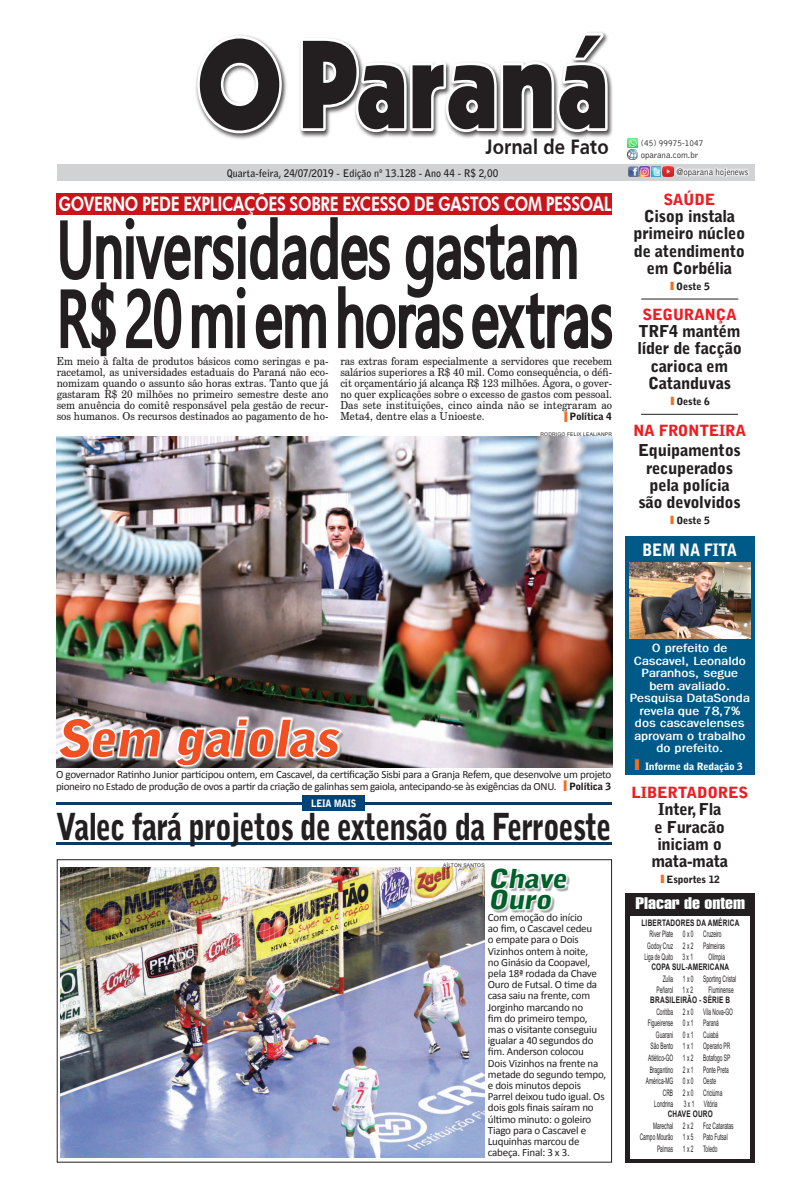
<style>
.page{position:relative;width:811px;height:1191px;background:#fff}
.page>*{position:absolute;margin:0;border:0;box-sizing:border-box;transform-origin:0 0}
.t1{font:79.2px "Segoe UI Symbol";color:#231f20;scale:.67 1}
.t2{font:italic 900 50px "Bell Gothic";color:#f15122;scale:1.1 1}
.t3{font:900 37px "Bell Gothic";letter-spacing:-.03em;color:#231f20;scale:.81 1}
.t4{font:italic 900 26px "Bell Gothic";color:#00602a;scale:1.17 1}
.t5{font:21.5px "Roissy";color:#231f20;scale:.9 1}
.t6{font:800 20px "Futura BT";letter-spacing:-.02em;color:#fff;scale:.79 1}
.t7{font:900 17px "Bell Gothic";letter-spacing:-.02em;color:#fff;scale:.9 1}
.t8{font:16.4px "Swiss 911 BT Extra Compressed";color:#fff;scale:1.43 1}
.t9{font:900 16.3px/17.3px "Bell Gothic";letter-spacing:-.02em;color:#231f20;text-align:center}
.t10{font:900 15.4px "Bell Gothic";letter-spacing:-.02em;color:#ee1d23;scale:1.04 1}
.t11{font:700 12px/12.5px "Franklin Gothic";color:#fff;text-align:center}
.t12{font:11px/11.2px "Calibri";letter-spacing:-.02em;color:#231f20}
.t13{font:11px/11px "Century Schoolbook BT";letter-spacing:.005em;color:#231f20;text-align:justify;scale:.93 1}
.t14{font:700 10.4px "Bell Gothic";color:#231f20;scale:.96 1}
.t15{font:900 10.2px "Bell Gothic";letter-spacing:-.02em;color:#fff;scale:.89 1}
.t16{font:900 10px "Bell Gothic";letter-spacing:-.02em;color:#231f20;scale:1.04 1}
.t17{font:900 10px "Bell Gothic";letter-spacing:-.02em;color:#fff;scale:1.04 1}
.t18{font:300 9.1px "Bell Gothic";color:#231f20;scale:.96 1}
.t19{font:300 9.1px "Bell Gothic";color:#231f20;scale:.91 1}
.t20{font:9px/11.5px "Arial Th";color:#231f20;scale:.72 1}
.t21{font:700 9px "Arial";letter-spacing:.035em;color:#231f20;scale:.72 1}
.t22{font:5px "Arial";letter-spacing:.035em;color:#231f20}
.s1{font-size:14.5px;color:#f36e21}
.s2{font-size:11.2px;color:#f36e21}
.s3{font-size:14.8px;color:#f36e21}
</style>
<div class="page">
<div style="left:57px;top:859px;width:555px;height:303px;border:1px solid #231f20"></div>
<div style="left:57px;top:164px;width:697px;height:16px;background:#d1d2d4"></div>
<img style="left:196px;top:35px;width:91px;height:104px">
<svg style="left:197px;top:36px;width:85px;height:97px"></svg>
<img style="left:299px;top:45px;width:31px;height:93px">
<img style="left:363px;top:132px;width:44px;height:6px">
<img style="left:407px;top:132px;width:31px;height:6px">
<img style="left:453px;top:132px;width:44px;height:6px">
<img style="left:497px;top:132px;width:56px;height:6px">
<img style="left:553px;top:32px;width:59px;height:107px">
<svg style="left:300px;top:33px;width:307px;height:99px"></svg>
<svg style="left:641px;top:298px;width:98px;height:2px"></svg>
<hr style="left:641px;top:298px;width:97px;height:1px;background:#231f20">
<svg style="left:675px;top:167px;width:74px;height:10px"></svg>
<svg style="left:627px;top:138px;width:10px;height:22px"></svg>
<svg style="left:628px;top:167px;width:46px;height:10px"></svg>
<div style="left:57px;top:193px;width:555px;height:21px;background:#ca141c"></div>
<div style="left:491px;top:869px;width:79px;height:44px;background:#8d8f92;opacity:.89"></div>
<svg style="left:491px;top:869px;width:78px;height:42px"></svg>
<svg style="left:491px;top:869px;width:76px;height:41px"></svg>
<img style="left:57px;top:436px;width:556px;height:331px">
<div style="left:625px;top:893px;width:129px;height:269px;background:#231f20"></div>
<div style="left:630px;top:916px;width:120px;height:242px;background:#fff"></div>
<svg style="left:56px;top:715px;width:287px;height:53px"></svg>
<svg style="left:57px;top:717px;width:105px;height:42px"></svg>
<svg style="left:174px;top:717px;width:168px;height:53px"></svg>
<div style="left:625px;top:536px;width:129px;height:238px;background:#005a88"></div>
<img style="left:629px;top:562px;width:121px;height:77px">
<hr style="left:57px;top:842px;width:555px;height:2px;background:#103961">
<hr style="left:57px;top:803px;width:555px;height:2px;background:#103961">
<div style="left:303px;top:795px;width:62px;height:15px;background:#047"></div>
<svg style="left:641px;top:413px;width:98px;height:2px"></svg>
<hr style="left:641px;top:414px;width:97px;height:1px;background:#231f20">
<img style="left:61px;top:867px;width:424px;height:290px">
<svg style="left:60px;top:217px;width:553px;height:140px"></svg>
<h3 class="t5" style="left:485px;top:135px;width:138px">Jornal de Fato</h3>
<p class="t19" style="left:641px;top:138px;width:70px">(45) 99975-1047</p>
<p class="t18" style="left:641px;top:150px;width:61px">oparana.com.br</p>
<p class="t14" style="left:227px;top:166px;width:284px">Quarta-feira, 24/07/2019 - Edição nº 13.128 - Ano 44 - R$ 2,00</p>
<p class="t18" style="left:676px;top:167px;width:76px">@oparana hojenews</p>
<h3 class="t6" style="left:58px;top:192px;width:702px">GOVERNO PEDE EXPLICAÇÕES SOBRE EXCESSO DE GASTOS COM PESSOAL</h3>
<h1 class="t1" style="left:94px;top:204px;width:211px">■❖ ▲</h1>
<h1 class="t1" style="left:368px;top:204px;width:205px">▲ ▲▼</h1>
<h1 class="t1" style="left:365px;top:273px;width:371px">□▲ ▼▲</h1>
<p class="t13" style="left:57px;top:355px;width:294px">Em meio à falta de produtos básicos como seringas e pa&shy;racetamol, as universidades estaduais do Paraná não eco&shy;nomizam quando o assunto são horas extras. Tanto que já gastaram R$ 20 milhões no primeiro semestre deste ano sem anuência do comitê responsável pela gestão de recur&shy;sos humanos. Os recursos destinados ao pagamento de ho-</p>
<p class="t13" style="left:340px;top:355px;width:294px">ras extras foram especialmente a servidores que recebem salários superiores a R$ 40 mil. Como consequência, o défi&shy;cit orçamentário já alcança R$ 123 milhões. Agora, o gover&shy;no quer explicações sobre o excesso de gastos com pessoal.<br>Das sete instituições, cinco ainda não se integraram ao Meta4, dentre elas a Unioeste.</p>
<p class="t16" style="left:563px;top:411px;width:49px"><span class="s1">l</span>Política 4</p>
<p class="t22" style="left:540px;top:430px;width:73px">RODRIGO FELIX LEAL/ANPR</p>
<h3 class="t10" style="left:663px;top:190px;width:52px">SAÚDE</h3>
<h3 class="t9" style="left:633px;top:208px;width:113px">Cisop instala primeiro núcleo de atendimento em Corbélia</h3>
<p class="t16" style="left:669px;top:280px;width:41px"><span class="s2">l</span>Oeste 5</p>
<h3 class="t10" style="left:642px;top:305px;width:92px">SEGURANÇA</h3>
<h3 class="t9" style="left:637px;top:323px;width:106px">TRF4 mantém líder de facção carioca em<br>Catanduvas</h3>
<p class="t16" style="left:669px;top:395px;width:41px"><span class="s2">l</span>Oeste 6</p>
<h3 class="t10" style="left:633px;top:422px;width:110px">NA FRONTEIRA</h3>
<h3 class="t9" style="left:638px;top:442px;width:104px">Equipamentos recuperados pela polícia são devolvidos</h3>
<p class="t16" style="left:669px;top:515px;width:41px"><span class="s2">l</span>Oeste 5</p>
<h3 class="t7" style="left:642px;top:539px;width:107px">BEM NA FITA</h3>
<p class="t11" style="left:630px;top:641px;width:121px">O prefeito de<br>Cascavel, Leonaldo<br>Paranhos, segue bem avaliado.<br>Pesquisa DataSonda revela que 78,7% dos cascavelenses aprovam o trabalho do prefeito.</p>
<p class="t17" style="left:633px;top:760px;width:107px"><span class="s3">l</span> Informe da Redação 3</p>
<h2 class="t2" style="left:56px;top:709px;width:267px">Sem gaiolas</h2>
<p class="t12" style="left:56px;top:768px;width:557px;line-height:12px">O governador Ratinho Junior participou ontem, em Cascavel, da certificação Sisbi para a Granja Refem, que desenvolve um projeto pioneiro no Estado de produção de ovos a partir da criação de galinhas sem gaiola, antecipando-se às exigências da ONU.</p>
<p class="t16" style="left:562px;top:781px;width:49px"><span class="s1">l</span>Política 3</p>
<h3 class="t10" style="left:631px;top:783px;width:114px">LIBERTADORES</h3>
<h3 class="t9" style="left:651px;top:801px;width:78px">Inter, Fla<br>e Furacão iniciam o mata-mata</h3>
<p class="t15" style="left:311px;top:797px;width:52px">LEIA MAIS</p>
<h3 class="t3" style="left:56px;top:804px;width:687px">Valec fará projetos de extensão da Ferroeste</h3>
<p class="t22" style="left:443px;top:861px;width:43px">AÍLTON SANTOS</p>
<h3 class="t4" style="left:488px;top:863px;width:73px">Chave</h3>
<p class="t16" style="left:659px;top:874px;width:60px"><span class="s2">l</span>Esportes 12</p>
<h3 class="t4" style="left:488px;top:884px;width:60px">Ouro</h3>
<p class="t12" style="left:488px;top:911px;width:120px">Com emoção do início<br>ao fim, o Cascavel cedeu<br>o empate para o Dois<br>Vizinhos ontem à noite,<br>no Ginásio da Coopavel, pela 18ª rodada da Chave<br>Ouro de Futsal. O time da casa saiu na frente, com<br>Jorginho marcando no<br>fim do primeiro tempo, mas o visitante conseguiu igualar a 40 segundos do fim. Anderson colocou<br>Dois Vizinhos na frente na metade do segundo tempo, e dois minutos depois<br>Parrel deixou tudo igual. Os dois gols finais saíram no último minuto: o goleiro<br>Tiago para o Cascavel e<br>Luquinhas marcou de cabeça. Final: 3 x 3.</p>
<h3 class="t8" style="left:635px;top:894px;width:78px">Placar de ontem</h3>
<p class="t21" style="left:641px;top:916px;width:137px">LIBERTADORES DA AMÉRICA</p>
<p class="t20" style="left:649px;top:928px;width:102px">River Plate 0 x 0 Cruzeiro</p>
<p class="t20" style="left:647px;top:940px;width:109px">Godoy Cruz 2 x 2 Palmeiras</p>
<p class="t20" style="left:644px;top:951px;width:42px">Liga de Quito</p>
<p class="t20" style="left:686px;top:951px;width:10px">x 1</p>
<p class="t20" style="left:708px;top:951px;width:24px">Olimpia</p>
<p class="t21" style="left:651px;top:961px;width:110px">COPA SUL-AMERICANA</p>
<p class="t20" style="left:656px;top:973px;width:112px;text-indent:6px">Zulia 1 x 0 Sporting Cristal<br>Peñarol</p>
<p class="t20" style="left:686px;top:984px;width:10px">x 2</p>
<p class="t20" style="left:708px;top:984px;width:36px">Fluminense</p>
<p class="t21" style="left:650px;top:994px;width:113px">BRASILEIRÃO - SÉRIE B</p>
<p class="t20" style="left:656px;top:1006px;width:108px">Coritiba 2 x 0 Vila Nova-GO</p>
<p class="t20" style="left:648px;top:1017px;width:100px">Figueirense 0 x 1 Paraná</p>
<p class="t20" style="left:656px;top:1029px;width:89px">Guarani 0 x 1 Cuiabá</p>
<p class="t20" style="left:650px;top:1040px;width:112px">São Bento 1 x 1 Operario PR</p>
<p class="t20" style="left:648px;top:1052px;width:116px">Atlético-GO 1 x 2 Botafogo SP</p>
<p class="t20" style="left:649px;top:1063px;width:111px">Bragantino 2 x 1 Ponte Preta</p>
<p class="t20" style="left:646px;top:1075px;width:99px">América-MG 0 x 0 Oeste</p>
<p class="t20" style="left:663px;top:1086px;width:84px">CRB 2 x 0 Criciúma</p>
<p class="t20" style="left:654px;top:1098px;width:28px">Londrina</p>
<p class="t20" style="left:688px;top:1098px;width:10px">x 1</p>
<p class="t21" style="left:667px;top:1107px;width:64px">CHAVE OURO</p>
<p class="t20" style="left:653px;top:1119px;width:113px">Marechal 2 x 2 Foz Cataratas</p>
<p class="t20" style="left:640px;top:1131px;width:124px">Campo Mourão 1 x 5 Pato Futsal</p>
<p class="t20" style="left:657px;top:1142px;width:86px">Palmas 1 x 2 Toledo</p>
</div>
